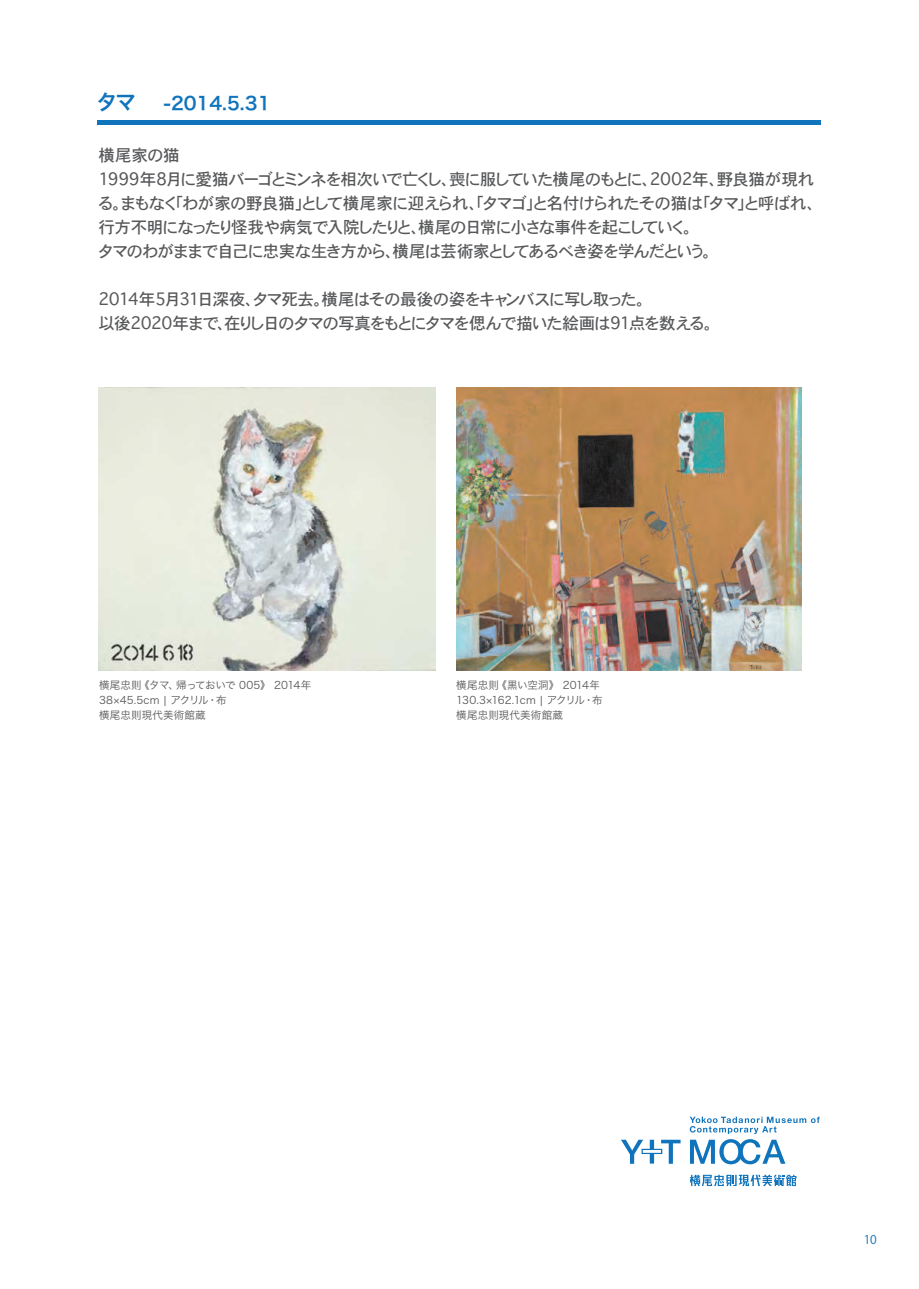
<style>
.page{position:relative;width:919px;height:1289px;background:#fff}
.page>*{position:absolute;margin:0;border:0;box-sizing:border-box;transform-origin:0 0}
.t1{font:18px "Hira Kaku Pro N W6";color:#1074bc}
.t2{font:16.5px/24px "Osaka";letter-spacing:-.015em;color:#57585a}
.t3{font:12px "Koz Go Pro";color:#1074bc}
.t4{font:10.5px/15px "Hira Kaku Pro W3";letter-spacing:.015em;color:#57585a}
.s1{font-size:21px}
</style>
<div class="page">
<hr style="left:97px;top:121px;width:723px;height:4px;background:#1074bc">
<img style="left:98px;top:388px;width:337px;height:282px">
<svg style="left:689px;top:1116px;width:130px;height:17px"></svg>
<svg style="left:690px;top:1139px;width:95px;height:25px"></svg>
<svg style="left:621px;top:1139px;width:59px;height:24px"></svg>
<svg style="left:690px;top:1174px;width:106px;height:11px"></svg>
<img style="left:456px;top:388px;width:345px;height:282px">
<p class="t1" style="left:96px;top:87px;width:175px"><span class="s1">タマ　</span> -2014.5.31</p>
<p class="t2" style="left:98px;top:143px;width:720px">横尾家の猫<br>1999年8月に愛猫バーゴとミンネを相次いで亡くし、喪に服していた横尾のもとに、2002年、野良猫が現れる。まもなく「わが家の野良猫」として横尾家に迎えられ、「タマゴ」と名付けられたその猫は「タマ」と呼ばれ、行方不明になったり怪我や病気で入院したりと、横尾の日常に小さな事件を起こしていく。<br>タマのわがままで自己に忠実な生き方から、横尾は芸術家としてあるべき姿を学んだという。</p>
<p class="t2" style="left:98px;top:287px;width:617px">2014年5月31日深夜、タマ死去。横尾はその最後の姿をキャンバスに写し取った。<br>以後2020年まで、在りし日のタマの写真をもとにタマを偲んで描いた絵画は91点を数える。</p>
<p class="t4" style="left:99px;top:677px;width:214px">横尾忠則《タマ、帰っておいで 005》 2014年<br>38×45.5cm | アクリル・布<br>横尾忠則現代美術館蔵</p>
<p class="t4" style="left:456px;top:677px;width:148px">横尾忠則《黒い空洞》 2014年<br>130.3×162.1cm | アクリル・布横尾忠則現代美術館蔵</p>
<p class="t3" style="left:863px;top:1231px;width:15px">10</p>
</div>
